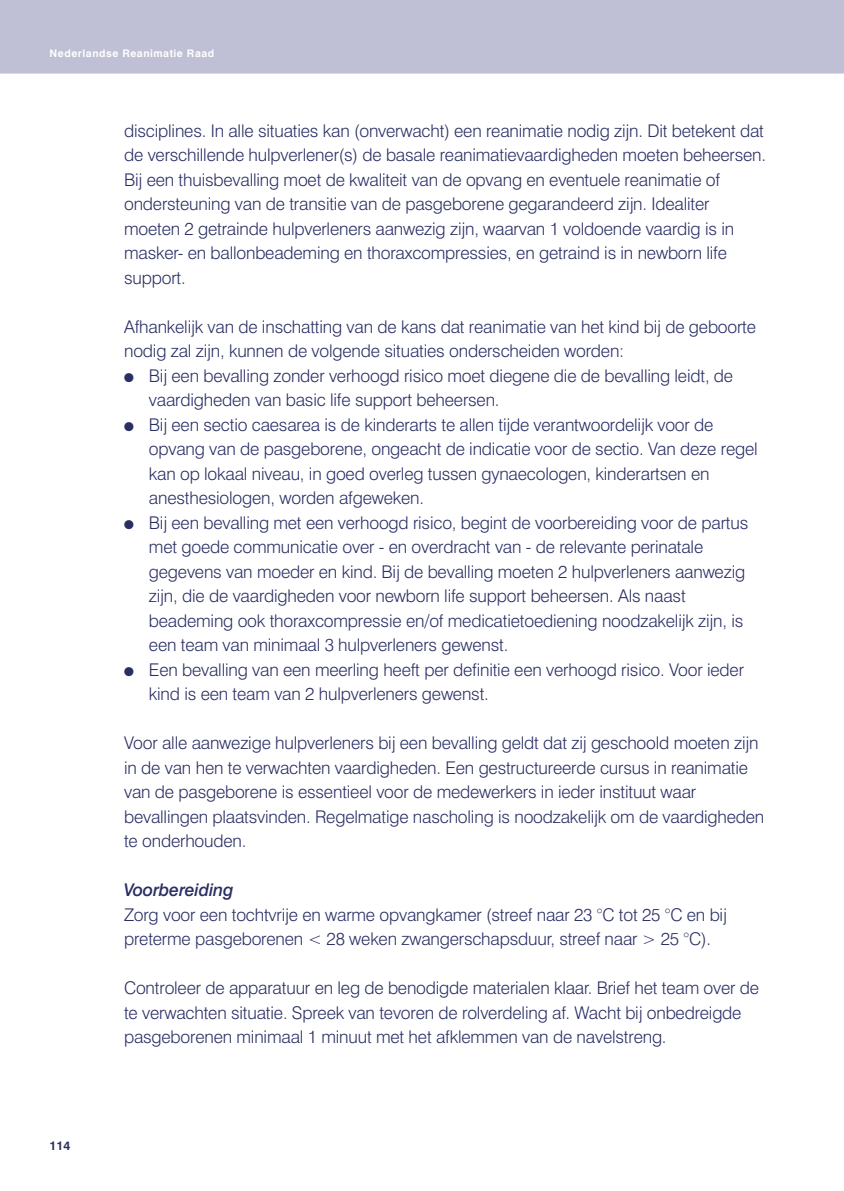
<style>
.page{position:relative;width:844px;height:1191px;background:#fff}
.page>*{position:absolute;margin:0;border:0;box-sizing:border-box;transform-origin:0 0}
.t1{font:300 17.5px/24.5px "Swiss 721 BT";letter-spacing:-.01em;color:#292e63}
.t2{font:italic 500 17.5px "Swiss 721 BT";letter-spacing:-.01em;color:#292e63}
.t3{font:700 12.25px "Swiss 721 BT";color:#292e63}
.t4{font:700 10.5px "Swiss 721 BT";letter-spacing:.05em;color:#fff}
.s1{font-family:"Monotype Sorts";font-weight:400;font-size:12.25px}
</style>
<div class="page">
<div style="left:0;top:0;width:843px;height:75px;background:#bfbfd5"></div>
<hr style="left:0;top:74px;width:843px;height:1px;background:#fff">
<p class="t4" style="left:50px;top:50px;width:166px">Nederlandse Reanimatie Raad</p>
<p class="t3" style="left:50px;top:1141px;width:22px">114</p>
<p class="t1" style="left:124px;top:120px;width:643px">disciplines. In alle situaties kan (onverwacht) een reanimatie nodig zijn. Dit betekent dat de verschillende hulpverlener(s) de basale reanimatievaardigheden moeten beheersen.<br>Bij een thuisbevalling moet de kwaliteit van de opvang en eventuele reanimatie of ondersteuning van de transitie van de pasgeborene gegarandeerd zijn. Idealiter moeten 2 getrainde hulpverleners aanwezig zijn, waarvan 1 voldoende vaardig is in masker- en ballonbeademing en thoraxcompressies, en getraind is in newborn life support.</p>
<p class="t1" style="left:124px;top:316px;width:633px">Afhankelijk van de inschatting van de kans dat reanimatie van het kind bij de geboorte</p>
<p class="t1" style="left:124px;top:340px;width:501px">nodig zal zijn, kunnen de volgende situaties onderscheiden worden:</p>
<p class="t1" style="left:124px;top:365px;width:610px"><span class="s1">l</span> Bij een bevalling zonder verhoogd risico moet diegene die de bevalling leidt, de</p>
<p class="t1" style="left:149px;top:389px;width:352px">vaardigheden van basic life support beheersen.</p>
<p class="t1" style="left:124px;top:414px;width:590px"><span class="s1">l</span> Bij een sectio caesarea is de kinderarts te allen tijde verantwoordelijk voor de</p>
<p class="t1" style="left:149px;top:438px;width:610px">opvang van de pasgeborene, ongeacht de indicatie voor de sectio. Van deze regel</p>
<p class="t1" style="left:149px;top:463px;width:562px">kan op lokaal niveau, in goed overleg tussen gynaecologen, kinderartsen en</p>
<p class="t1" style="left:149px;top:487px;width:276px">anesthesiologen, worden afgeweken.</p>
<p class="t1" style="left:124px;top:512px;width:625px"><span class="s1">l</span> Bij een bevalling met een verhoogd risico, begint de voorbereiding voor de partus</p>
<p class="t1" style="left:149px;top:536px;width:555px">met goede communicatie over - en overdracht van - de relevante perinatale</p>
<p class="t1" style="left:149px;top:561px;width:597px">gegevens van moeder en kind. Bij de bevalling moeten 2 hulpverleners aanwezig</p>
<p class="t1" style="left:149px;top:585px;width:538px">zijn, die de vaardigheden voor newborn life support beheersen. Als naast</p>
<p class="t1" style="left:149px;top:610px;width:596px">beademing ook thoraxcompressie en/of medicatietoediening noodzakelijk zijn, is</p>
<p class="t1" style="left:149px;top:634px;width:361px">een team van minimaal 3 hulpverleners gewenst.</p>
<p class="t1" style="left:124px;top:659px;width:621px"><span class="s1">l</span> Een bevalling van een meerling heeft per definitie een verhoogd risico. Voor ieder</p>
<p class="t1" style="left:149px;top:683px;width:341px">kind is een team van 2 hulpverleners gewenst.</p>
<p class="t1" style="left:124px;top:732px;width:641px">Voor alle aanwezige hulpverleners bij een bevalling geldt dat zij geschoold moeten zijn in de van hen te verwachten vaardigheden. Een gestructureerde cursus in reanimatie van de pasgeborene is essentieel voor de medewerkers in ieder instituut waar bevallingen plaatsvinden. Regelmatige nascholing is noodzakelijk om de vaardigheden te onderhouden.</p>
<p class="t2" style="left:124px;top:883px;width:111px">Voorbereiding</p>
<p class="t1" style="left:124px;top:904px;width:604px">Zorg voor een tochtvrije en warme opvangkamer (streef naar 23 °C tot 25 °C en bij preterme pasgeborenen &lt; 28 weken zwangerschapsduur, streef naar &gt; 25 °C).</p>
<p class="t1" style="left:124px;top:977px;width:636px">Controleer de apparatuur en leg de benodigde materialen klaar. Brief het team over de te verwachten situatie. Spreek van tevoren de rolverdeling af. Wacht bij onbedreigde pasgeborenen minimaal 1 minuut met het afklemmen van de navelstreng.</p>
</div>
